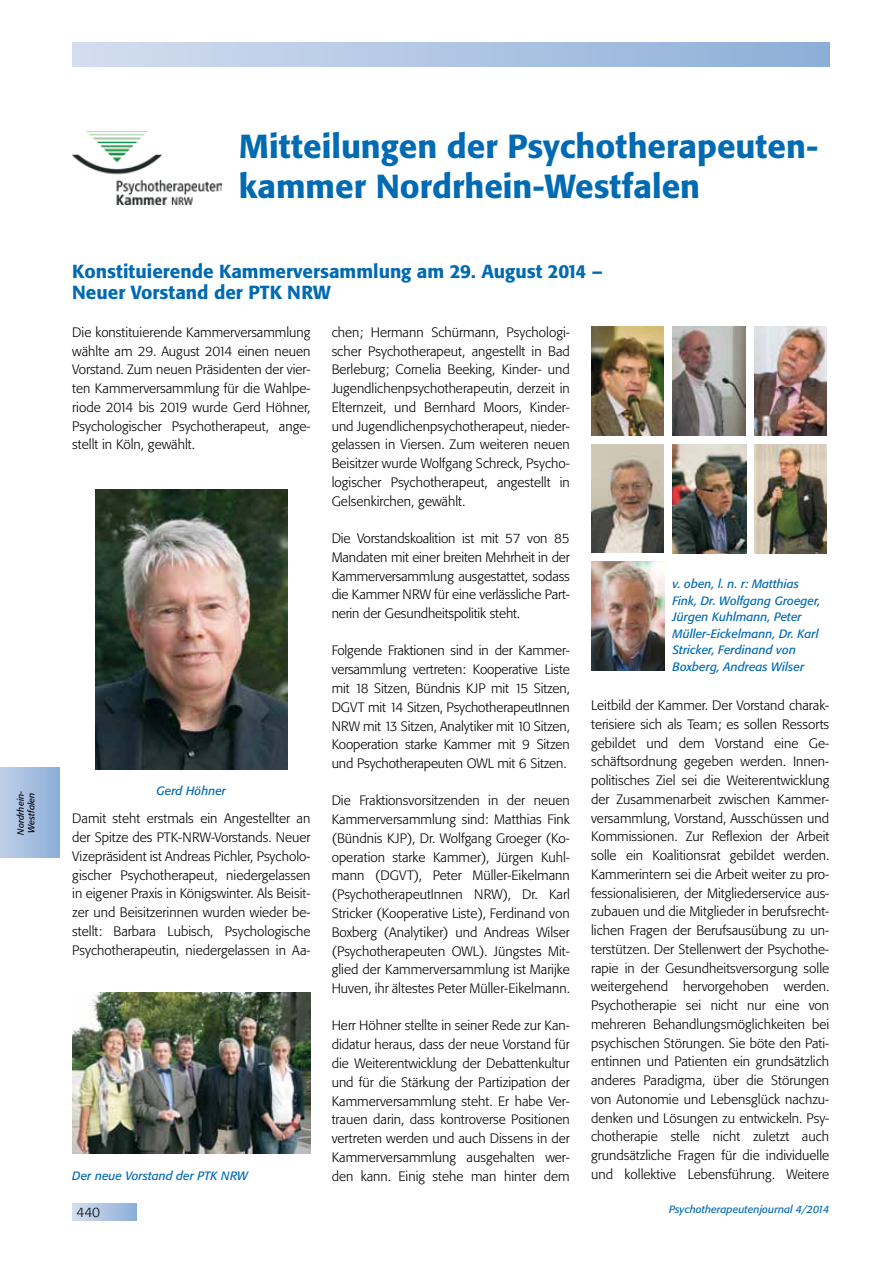
<style>
.page{position:relative;width:893px;height:1263px;background:#fff}
.page>*{position:absolute;margin:0;border:0;box-sizing:border-box;transform-origin:0 0}
.t1{font:500 33px/39.6px "Tn T Form BSK";color:#006ab3}
.t2{font:500 18.75px/21.8px "Tn T Form BSK";color:#006ab3}
.t3{font:300 13.5px/18.8px "Tn T Form BSK";color:#000;text-align:justify}
.t4{font:italic 12px/16.5px "Tn T Form BSK";color:#006ab3}
.t5{font:italic 10.5px "Tn T Form BSK";color:#006ab3}
.t6{font:italic 9px/10.8px "Tn T Form BSK";color:#000}
</style>
<div class="page">
<div style="left:72px;top:43px;width:757px;height:24px;background:linear-gradient(to right,#d5def0,#8daed8)"></div>
<div style="left:72px;top:1203px;width:64px;height:17px;background:linear-gradient(to right,#d5def0,#8fafd8)"></div>
<div style="left:0;top:767px;width:60px;height:91px;background:linear-gradient(to right,#bfcfe8,#8dafd8)"></div>
<img style="left:72px;top:133px;width:149px;height:71px">
<img style="left:96px;top:489px;width:191px;height:280px">
<img style="left:591px;top:327px;width:72px;height:109px">
<img style="left:672px;top:327px;width:73px;height:109px">
<img style="left:754px;top:327px;width:72px;height:109px">
<img style="left:591px;top:444px;width:72px;height:109px">
<img style="left:672px;top:444px;width:74px;height:109px">
<img style="left:754px;top:444px;width:73px;height:109px">
<img style="left:591px;top:562px;width:74px;height:109px">
<img style="left:72px;top:993px;width:238px;height:161px">
<p class="t6" style="left:15px;top:835px;width:45px;rotate:-90deg">Nordrhein-<br>Westfalen</p>
<h1 class="t1" style="left:239px;top:126px;width:581px">Mitteilungen der Psychotherapeuten&shy;kammer Nordrhein-Westfalen</h1>
<h2 class="t2" style="left:72px;top:260px;width:532px">Konstituierende Kammerversammlung am 29. August 2014 –<br>Neuer Vorstand der PTK NRW</h2>
<p class="t3" style="left:72px;top:323px;width:240px">Die konstituierende Kammerversammlung wählte am 29. August 2014 einen neuen Vorstand. Zum neuen Präsidenten der vier&shy;ten Kammerversammlung für die Wahlpe&shy;riode 2014 bis 2019 wurde Gerd Höhner, Psychologischer Psychotherapeut, ange&shy;stellt in Köln, gewählt.</p>
<p class="t3" style="left:332px;top:323px;width:240px">chen; Hermann Schürmann, Psychologi&shy;scher Psychotherapeut, angestellt in Bad Berleburg; Cornelia Beeking, Kinder- und Jugendlichenpsychotherapeutin, derzeit in Elternzeit, und Bernhard Moors, Kinder&shy;und Jugendlichenpsychotherapeut, nieder&shy;gelassen in Viersen. Zum weiteren neuen Beisitzer wurde Wolfgang Schreck, Psycho&shy;logischer Psychotherapeut, angestellt in Gelsenkirchen, gewählt.</p>
<p class="t3" style="left:332px;top:529px;width:240px">Die Vorstandskoalition ist mit 57 von 85<br>Mandaten mit einer breiten Mehrheit in der Kammerversammlung ausgestattet, sodass die Kammer NRW für eine verlässliche Part&shy;nerin der Gesundheitspolitik steht.</p>
<p class="t3" style="left:332px;top:641px;width:240px">Folgende Fraktionen sind in der Kammer&shy;versammlung vertreten: Kooperative Liste mit 18 Sitzen, Bündnis KJP mit 15 Sitzen, DGVT mit 14 Sitzen, PsychotherapeutInnen NRW mit 13 Sitzen, Analytiker mit 10 Sitzen, Kooperation starke Kammer mit 9 Sitzen und Psychotherapeuten OWL mit 6 Sitzen.</p>
<p class="t3" style="left:332px;top:791px;width:240px">Die Fraktionsvorsitzenden in der neuen Kammerversammlung sind: Matthias Fink (Bündnis KJP), Dr. Wolfgang Groeger (Ko&shy;operation starke Kammer), Jürgen Kuhl&shy;mann (DGVT), Peter Müller-Eikelmann (PsychotherapeutInnen NRW), Dr. Karl Stricker (Kooperative Liste), Ferdinand von Boxberg (Analytiker) und Andreas Wilser (Psychotherapeuten OWL). Jüngstes Mit&shy;glied der Kammerversammlung ist Marijke Huven, ihr ältestes Peter Müller-Eikelmann.</p>
<p class="t3" style="left:332px;top:1016px;width:240px">Herr Höhner stellte in seiner Rede zur Kan&shy;didatur heraus, dass der neue Vorstand für die Weiterentwicklung der Debattenkultur und für die Stärkung der Partizipation der Kammerversammlung steht. Er habe Ver&shy;trauen darin, dass kontroverse Positionen vertreten werden und auch Dissens in der Kammerversammlung ausgehalten wer&shy;den kann. Einig stehe man hinter dem</p>
<p class="t4" style="left:672px;top:576px;width:149px">v. oben, l. n. r: Matthias<br>Fink, Dr. Wolfgang Groeger,<br>Jürgen Kuhlmann, Peter<br>Müller-Eickelmann, Dr. Karl<br>Stricker, Ferdinand von<br>Boxberg, Andreas Wilser</p>
<p class="t3" style="left:591px;top:696px;width:240px">Leitbild der Kammer. Der Vorstand charak&shy;terisiere sich als Team; es sollen Ressorts gebildet und dem Vorstand eine Ge&shy;schäftsordnung gegeben werden. Innen&shy;politisches Ziel sei die Weiterentwicklung der Zusammenarbeit zwischen Kammer&shy;versammlung, Vorstand, Ausschüssen und Kommissionen. Zur Reflexion der Arbeit solle ein Koalitionsrat gebildet werden.<br>Kammerintern sei die Arbeit weiter zu pro&shy;fessionalisieren, der Mitgliederservice aus&shy;zubauen und die Mitglieder in berufsrecht&shy;lichen Fragen der Berufsausübung zu un&shy;terstützen. Der Stellenwert der Psychothe&shy;rapie in der Gesundheitsversorgung solle weitergehend hervorgehoben werden.<br>Psychotherapie sei nicht nur eine von mehreren Behandlungsmöglichkeiten bei psychischen Störungen. Sie böte den Pati&shy;entinnen und Patienten ein grundsätzlich anderes Paradigma, über die Störungen von Autonomie und Lebensglück nachzu&shy;denken und Lösungen zu entwickeln. Psy&shy;chotherapie stelle nicht zuletzt auch grundsätzliche Fragen für die individuelle und kollektive Lebensführung. Weitere</p>
<p class="t4" style="left:157px;top:783px;width:71px">Gerd Höhner</p>
<p class="t3" style="left:72px;top:809px;width:240px">Damit steht erstmals ein Angestellter an der Spitze des PTK-NRW-Vorstands. Neuer Vizepräsident ist Andreas Pichler, Psycholo&shy;gischer Psychotherapeut, niedergelassen in eigener Praxis in Königswinter. Als Beisit&shy;zer und Beisitzerinnen wurden wieder be&shy;stellt: Barbara Lubisch, Psychologische Psychotherapeutin, niedergelassen in Aa-</p>
<p class="t4" style="left:72px;top:1167px;width:177px">Der neue Vorstand der PTK NRW</p>
<p class="t3" style="left:77px;top:1202px;width:25px">440</p>
<p class="t5" style="left:669px;top:1203px;width:162px">Psychotherapeutenjournal 4/2014</p>
</div>
